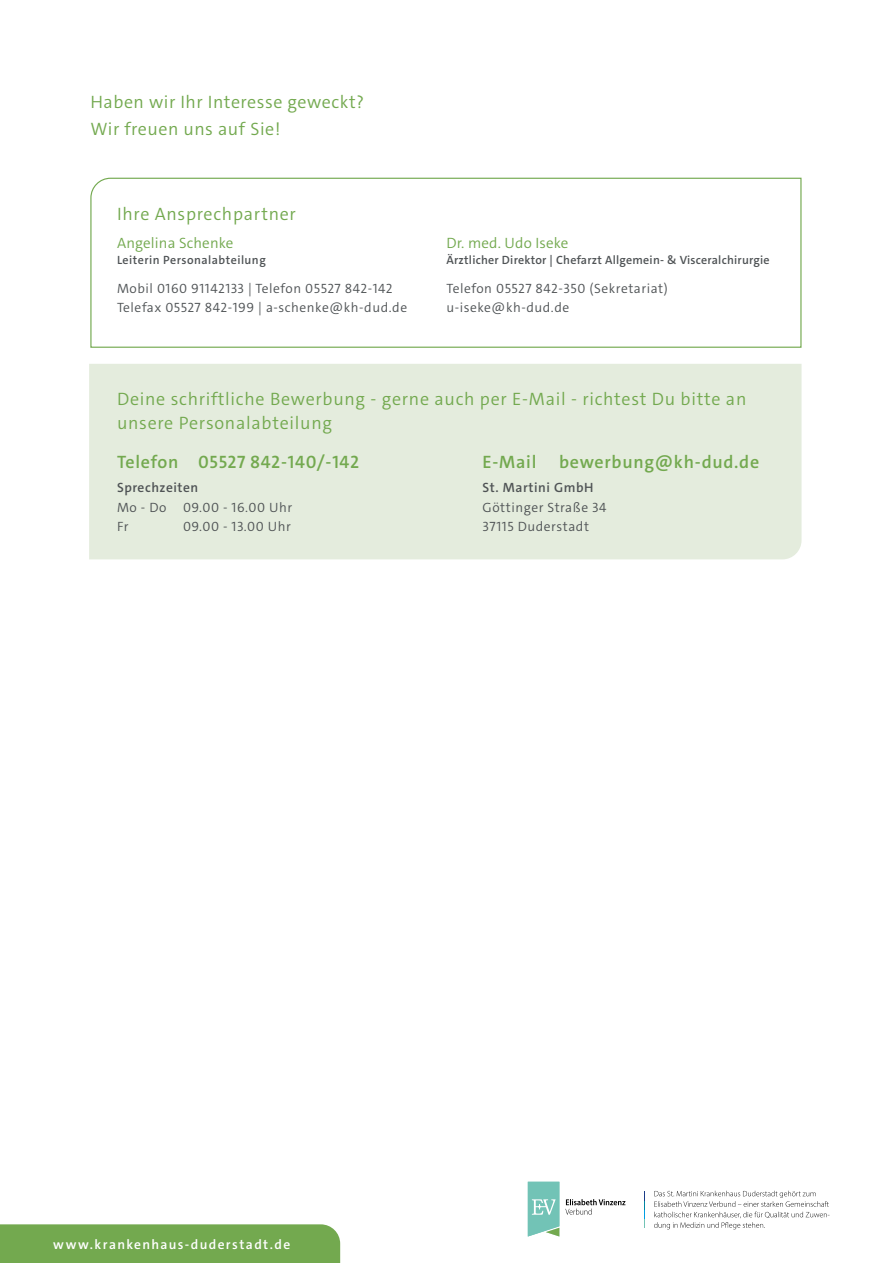
<style>
.page{position:relative;width:893px;height:1263px;background:#fff}
.page>*{position:absolute;margin:0;border:0;box-sizing:border-box;transform-origin:0 0}
.t1{font:300 18px/27px "The Sans";letter-spacing:.04em;color:#73a94f}
.t2{font:600 18px "The Sans";letter-spacing:.04em;color:#73a94f}
.t3{font:300 15px "The Sans";letter-spacing:.01em;color:#73a94f}
.t4{font:300 13.5px/19.5px "The Sans";letter-spacing:.04em;color:#4f5355}
.t5{font:600 13.5px "The Sans";letter-spacing:.1em;color:#fff}
.t6{font:600 13.5px "The Sans";letter-spacing:.04em;color:#4f5355}
.t7{font:600 12px "The Sans";letter-spacing:.02em;color:#4f5355}
.t8{font:600 12px "The Sans";letter-spacing:.04em;color:#4f5355}
</style>
<div class="page">
<div style="left:89px;top:364px;width:712px;height:195px;background:#e4ecdd"></div>
<svg style="left:90px;top:177px;width:712px;height:171px"></svg>
<div style="left:0;top:1224px;width:340px;height:39px;background:#73a94f"></div>
<svg style="left:644px;top:1191px;width:1px;height:37px"></svg>
<svg style="left:654px;top:1191px;width:175px;height:38px"></svg>
<svg style="left:528px;top:1182px;width:31px;height:54px;background:#83c9bb"></svg>
<svg style="left:565px;top:1199px;width:60px;height:16px"></svg>
<h1 class="t1" style="left:90px;top:89px;width:275px">Haben wir Ihr Interesse geweckt?<br>Wir freuen uns auf Sie!</h1>
<h1 class="t1" style="left:117px;top:200px;width:180px">Ihre Ansprechpartner</h1>
<p class="t3" style="left:117px;top:233px;width:118px">Angelina Schenke</p>
<p class="t8" style="left:117px;top:253px;width:150px">Leiterin Personalabteilung</p>
<p class="t4" style="left:117px;top:279px;width:292px">Mobil 0160 91142133 | Telefon 05527 842-142<br>Telefax 05527 842-199 | a-schenke@kh-dud.de</p>
<p class="t3" style="left:446px;top:233px;width:123px">Dr. med. Udo Iseke</p>
<p class="t7" style="left:446px;top:253px;width:325px">Ärztlicher Direktor | Chefarzt Allgemein- &amp; Visceralchirurgie</p>
<p class="t4" style="left:446px;top:279px;width:223px">Telefon 05527 842-350 (Sekretariat) u-iseke@kh-dud.de</p>
<h1 class="t1" style="left:117px;top:387px;width:631px;line-height:24px">Deine schriftliche Bewerbung - gerne auch per E-Mail - richtest Du bitte an unsere Personalabteilung</h1>
<h1 class="t2" style="left:117px;top:450px;width:244px">Telefon 05527 842-140/-142</h1>
<p class="t6" style="left:117px;top:479px;width:83px">Sprechzeiten</p>
<p class="t4" style="left:117px;top:498px;width:177px">Mo - Do 09.00 - 16.00 Uhr<br>Fr</p>
<h1 class="t2" style="left:483px;top:450px;width:55px">E-Mail</h1>
<h1 class="t2" style="left:559px;top:450px;width:202px">bewerbung@kh-dud.de</h1>
<p class="t6" style="left:483px;top:479px;width:112px">St. Martini GmbH</p>
<p class="t4" style="left:483px;top:498px;width:125px">Göttinger Straße 34<br>37115 Duderstadt</p>
<p class="t4" style="left:183px;top:517px;width:109px">09.00 - 13.00 Uhr</p>
<p class="t5" style="left:53px;top:1235px;width:239px">www.krankenhaus-duderstadt.de</p>
</div>
